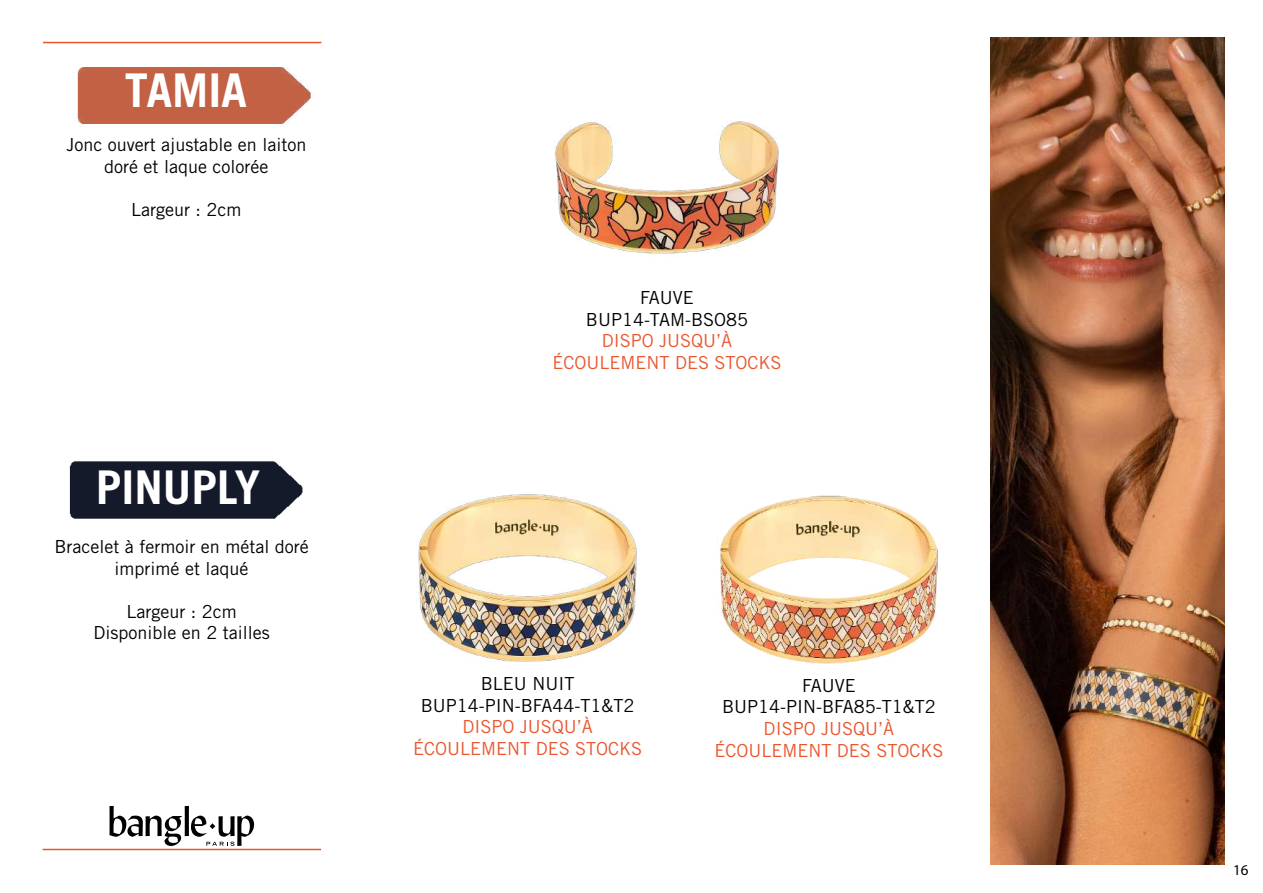
<style>
.page{position:relative;width:1263px;height:893px;background:#fff}
.page>*{position:absolute;margin:0;border:0;box-sizing:border-box;transform-origin:0 0}
.t1{font:700 46.5px "Trade Gothic LT Std";color:#fff}
.t2{font:18px/21.6px "Trade Gothic LT Std";color:#000;text-align:center}
.t3{font:18px/21.6px "Trade Gothic LT Std";color:#ea572f;text-align:center}
.t4{font:15px "Myriad Pro";color:#000}
</style>
<div class="page">
<svg style="left:109px;top:806px;width:145px;height:40px"></svg>
<hr style="left:43px;top:849px;width:278px;height:1px;background:#ea572f">
<img style="left:554px;top:121px;width:225px;height:133px">
<img style="left:43px;top:41px;width:279px;height:86px">
<img style="left:417px;top:494px;width:220px;height:168px">
<img style="left:69px;top:461px;width:234px;height:58px">
<img style="left:991px;top:38px;width:234px;height:826px">
<img style="left:720px;top:495px;width:219px;height:168px">
<h1 class="t1" style="left:125px;top:62px;width:124px">TAMIA</h1>
<p class="t2" style="left:66px;top:133px;width:241px">Jonc ouvert ajustable en laiton doré et laque colorée</p>
<p class="t2" style="left:131px;top:198px;width:112px">Largeur : 2cm</p>
<h1 class="t1" style="left:96px;top:459px;width:166px">PINUPLY</h1>
<p class="t2" style="left:54px;top:536px;width:256px">Bracelet à fermoir en métal doré imprimé et laqué</p>
<p class="t2" style="left:93px;top:600px;width:178px">Largeur : 2cm<br>Disponible en 2 tailles</p>
<p class="t2" style="left:586px;top:287px;width:163px">FAUVE<br>BUP14-TAM-BSO85</p>
<p class="t3" style="left:552px;top:330px;width:230px">DISPO JUSQU’À<br>ÉCOULEMENT DES STOCKS</p>
<p class="t2" style="left:421px;top:672px;width:215px">BLEU NUIT<br>BUP14-PIN-BFA44-T1&amp;T2</p>
<p class="t3" style="left:413px;top:716px;width:230px">DISPO JUSQU’À<br>ÉCOULEMENT DES STOCKS</p>
<p class="t2" style="left:722px;top:674px;width:215px">FAUVE<br>BUP14-PIN-BFA85-T1&amp;T2</p>
<p class="t3" style="left:714px;top:717px;width:230px">DISPO JUSQU’À<br>ÉCOULEMENT DES STOCKS</p>
<p class="t4" style="left:1233px;top:861px;width:17px">16</p>
</div>
